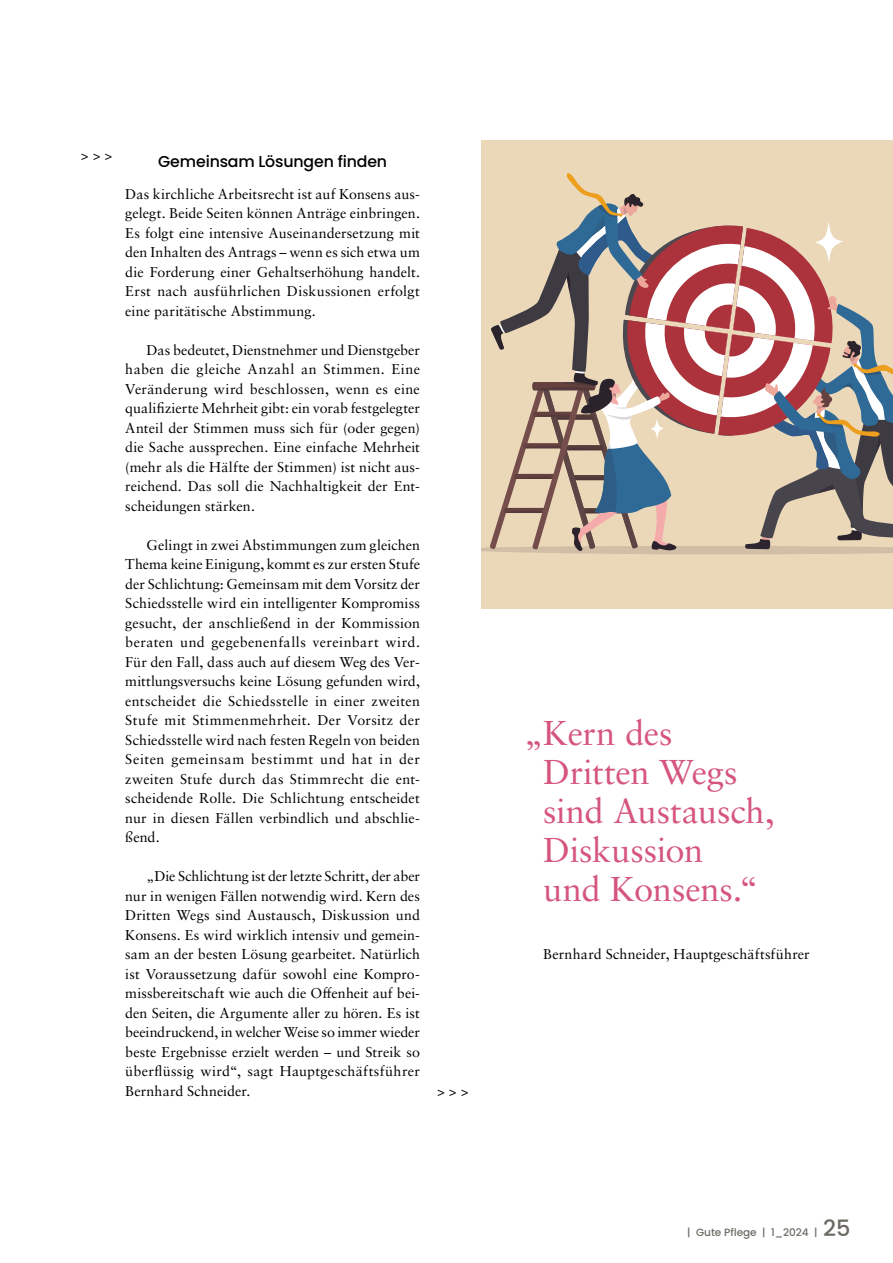
<style>
.page{position:relative;width:893px;height:1263px;background:#fff}
.page>*{position:absolute;margin:0;border:0;box-sizing:border-box;transform-origin:0 0}
.t1{font:34.5px/39px "Sabon LT Pro";letter-spacing:-.005em;color:#d5557d}
.t2{font:500 15.75px "Poppins";letter-spacing:-.01em;color:#000}
.t3{font:14.25px/19.5px "Sabon LT Pro";letter-spacing:.01em;color:#000;text-align:justify}
.t4{font:500 10.5px "Poppins";color:#6c6a63}
.s1{font-size:22.5px}
</style>
<div class="page">
<div style="left:481px;top:140px;width:412px;height:468px;background:#ebd8b9"></div>
<svg style="left:481px;top:173px;width:412px;height:381px"></svg>
<svg style="left:650px;top:418px;width:14px;height:21px"></svg>
<p class="t3" style="left:81px;top:145px;width:33px">&gt; &gt; &gt;</p>
<p class="t2" style="left:158px;top:153px;width:231px">Gemeinsam Lösungen finden</p>
<p class="t3" style="left:125px;top:184px;width:296px">Das kirchliche Arbeitsrecht ist auf Konsens aus&shy;gelegt. Beide Seiten können Anträge einbringen.<br>Es folgt eine intensive Auseinandersetzung mit den Inhalten des Antrags – wenn es sich etwa um die Forderung einer Gehaltserhöhung handelt.<br>Erst nach ausführlichen Diskussionen erfolgt eine paritätische Abstimmung.</p>
<p class="t3" style="left:125px;top:340px;width:296px;text-indent:21px">Das bedeutet, Dienstnehmer und Dienstgeber haben die gleiche Anzahl an Stimmen. Eine Veränderung wird beschlossen, wenn es eine qualifizierte Mehrheit gibt: ein vorab festgelegter Anteil der Stimmen muss sich für (oder gegen) die Sache aussprechen. Eine einfache Mehrheit (mehr als die Hälfte der Stimmen) ist nicht aus&shy;reichend. Das soll die Nachhaltigkeit der Ent&shy;scheidungen stärken.</p>
<p class="t3" style="left:125px;top:535px;width:296px;text-indent:21px">Gelingt in zwei Abstimmungen zum gleichen Thema keine Einigung, kommt es zur ersten Stufe der Schlichtung: Gemeinsam mit dem Vorsitz der Schiedsstelle wird ein intelligenter Kompromiss gesucht, der anschließend in der Kommission beraten und gegebenenfalls vereinbart wird.<br>Für den Fall, dass auch auf diesem Weg des Ver&shy;mittlungsversuchs keine Lösung gefunden wird, entscheidet die Schiedsstelle in einer zweiten Stufe mit Stimmenmehrheit. Der Vorsitz der Schiedsstelle wird nach festen Regeln von beiden Seiten gemeinsam bestimmt und hat in der zweiten Stufe durch das Stimmrecht die ent&shy;scheidende Rolle. Die Schlichtung entscheidet nur in diesen Fällen verbindlich und abschlie&shy;ßend.</p>
<p class="t3" style="left:125px;top:866px;width:296px;text-indent:21px">„Die Schlichtung ist der letzte Schritt, der aber nur in wenigen Fällen notwendig wird. Kern des Dritten Wegs sind Austausch, Diskussion und Konsens. Es wird wirklich intensiv und gemein&shy;sam an der besten Lösung gearbeitet. Natürlich ist Voraussetzung dafür sowohl eine Kompro&shy;missbereitschaft wie auch die Offenheit auf bei&shy;den Seiten, die Argumente aller zu hören. Es ist beeindruckend, in welcher Weise so immer wieder beste Ergebnisse erzielt werden – und Streik so überflüssig wird“, sagt Hauptgeschäftsführer Bernhard Schneider.</p>
<p class="t3" style="left:437px;top:1081px;width:33px">&gt; &gt; &gt;</p>
<h1 class="t1" style="left:543px;top:712px;width:233px;text-indent:-19px">„Kern des<br>Dritten Wegs sind Austausch,<br>Diskussion<br>und Konsens.“</h1>
<p class="t3" style="left:543px;top:944px;width:268px">Bernhard Schneider, Hauptgeschäftsführer</p>
<p class="t4" style="left:687px;top:1226px;width:165px">| Gute Pflege | 1_2024 | <span class="s1">25</span></p>
</div>
